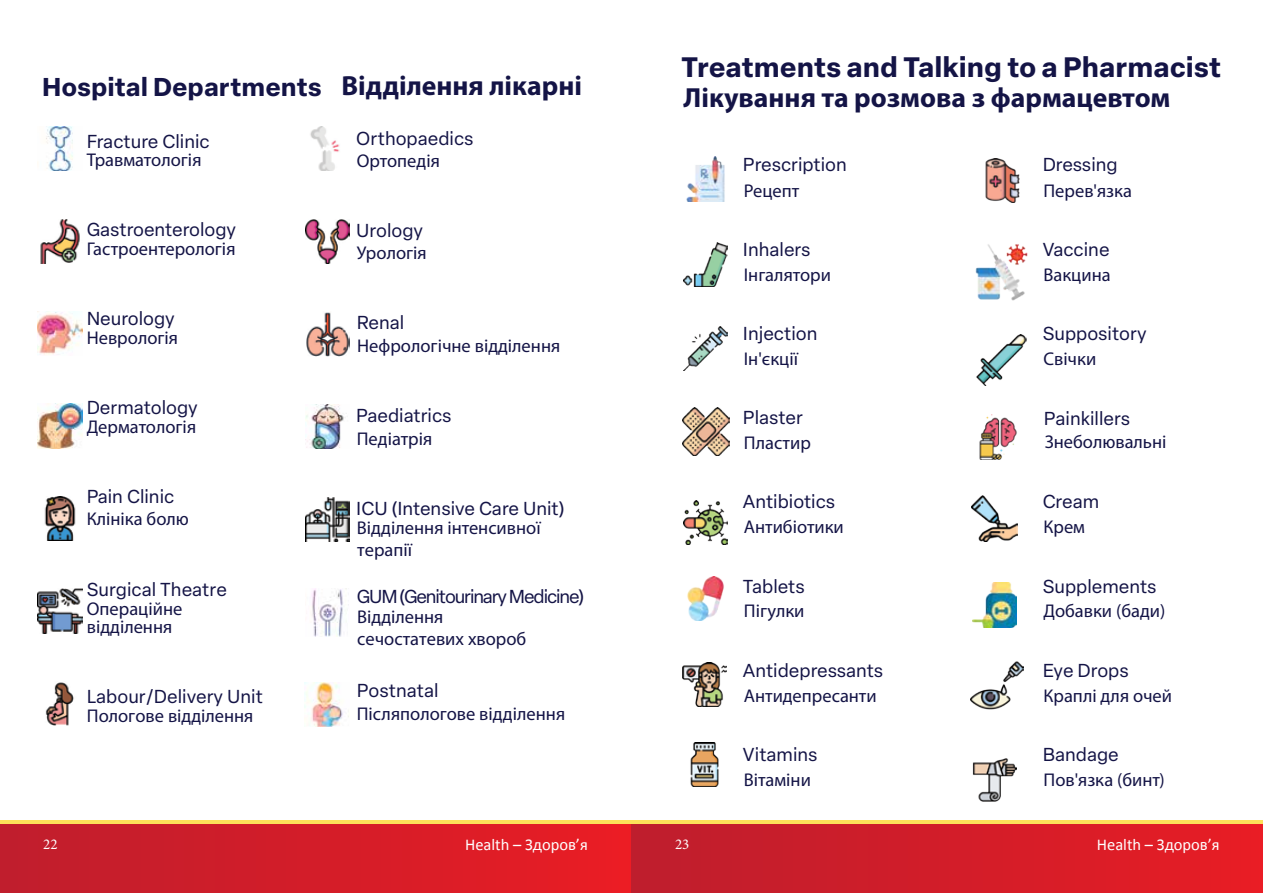
<style>
.page{position:relative;width:1263px;height:893px;background:#fff}
.page>*{position:absolute;margin:0;border:0;box-sizing:border-box;transform-origin:0 0}
.t1{font:700 27.75px "Myriad Pro";color:#141446}
.t2{font:700 27.75px "Elza Text";color:#141446}
.t3{font:700 25.35px "Elza Text";color:#141446}
.t4{font:18.45px/22.4px "Myriad Pro";color:#141446}
.t5{font:18.45px "Elza Text";color:#141446}
.t6{font:18.45px "Elza Text";letter-spacing:-.06em;color:#141446}
.t7{font:16.5px "Calibri";color:#fff}
.t8{font:15px "Minion Pro";color:#fff}
</style>
<div class="page">
<div style="left:0;top:821px;width:631px;height:72px;background:linear-gradient(to right,#fde05a,#fde05a)"></div>
<div style="left:0;top:825px;width:631px;height:68px;background:linear-gradient(to right,#bf1e2d,#e91d24)"></div>
<img style="left:310px;top:126px;width:30px;height:45px">
<img style="left:311px;top:588px;width:38px;height:48px">
<img style="left:46px;top:127px;width:27px;height:44px">
<img style="left:40px;top:219px;width:40px;height:44px">
<img style="left:305px;top:497px;width:45px;height:44px">
<img style="left:306px;top:312px;width:44px;height:44px">
<img style="left:38px;top:311px;width:44px;height:44px">
<img style="left:305px;top:405px;width:42px;height:44px">
<img style="left:305px;top:683px;width:44px;height:44px">
<img style="left:44px;top:496px;width:32px;height:45px">
<img style="left:38px;top:404px;width:44px;height:44px">
<img style="left:38px;top:589px;width:44px;height:44px">
<img style="left:305px;top:219px;width:45px;height:44px">
<img style="left:45px;top:682px;width:29px;height:43px">
<div style="left:631px;top:821px;width:632px;height:72px;background:linear-gradient(to right,#fde05a,#fde05a)"></div>
<div style="left:631px;top:825px;width:632px;height:68px;background:linear-gradient(to right,#be1e2d,#e71d25)"></div>
<img style="left:976px;top:334px;width:51px;height:52px">
<img style="left:975px;top:244px;width:53px;height:57px">
<img style="left:683px;top:501px;width:45px;height:44px">
<img style="left:979px;top:415px;width:38px;height:44px">
<img style="left:682px;top:662px;width:44px;height:45px">
<img style="left:972px;top:758px;width:45px;height:43px">
<img style="left:985px;top:158px;width:35px;height:45px">
<img style="left:971px;top:496px;width:46px;height:46px">
<img style="left:687px;top:576px;width:37px;height:45px">
<img style="left:970px;top:661px;width:53px;height:49px">
<img style="left:683px;top:242px;width:45px;height:45px">
<img style="left:683px;top:327px;width:45px;height:44px">
<img style="left:682px;top:408px;width:47px;height:47px">
<img style="left:686px;top:157px;width:39px;height:44px">
<img style="left:972px;top:583px;width:45px;height:44px">
<img style="left:690px;top:742px;width:29px;height:45px">
<h2 class="t3" style="left:42px;top:67px;width:281px">Hospital Departments</h2>
<p class="t5" style="left:87px;top:127px;width:125px">Fracture Clinic</p>
<p class="t4" style="left:87px;top:148px;width:116px">Травматологія</p>
<h1 class="t1" style="left:341px;top:67px;width:242px">Відділення лікарні</h1>
<p class="t5" style="left:356px;top:125px;width:119px">Orthopaedics</p>
<p class="t4" style="left:357px;top:149px;width:85px">Ортопедія</p>
<h1 class="t2" style="left:681px;top:46px;width:541px">Treatments and Talking to a Pharmacist</h1>
<h1 class="t1" style="left:683px;top:79px;width:488px">Лікування та розмова з фармацевтом</h1>
<p class="t5" style="left:743px;top:151px;width:105px">Prescription</p>
<p class="t5" style="left:1043px;top:151px;width:77px">Dressing</p>
<p class="t4" style="left:744px;top:179px;width:57px">Рецепт</p>
<p class="t4" style="left:1043px;top:179px;width:90px">Перев'язка</p>
<p class="t5" style="left:87px;top:216px;width:151px">Gastroenterology</p>
<p class="t4" style="left:87px;top:237px;width:150px">Гастроентерологія</p>
<p class="t5" style="left:356px;top:217px;width:68px">Urology</p>
<p class="t4" style="left:357px;top:242px;width:71px">Урологія</p>
<p class="t5" style="left:743px;top:235px;width:69px">Inhalers</p>
<p class="t5" style="left:1043px;top:235px;width:68px">Vaccine</p>
<p class="t4" style="left:744px;top:263px;width:89px">Інгалятори</p>
<p class="t4" style="left:1043px;top:263px;width:69px">Вакцина</p>
<p class="t5" style="left:87px;top:305px;width:90px">Neurology</p>
<p class="t4" style="left:87px;top:326px;width:93px">Неврологія</p>
<p class="t5" style="left:357px;top:309px;width:49px">Renal</p>
<p class="t4" style="left:357px;top:334px;width:205px">Нефрологічне відділення</p>
<p class="t5" style="left:743px;top:320px;width:76px">Injection</p>
<p class="t4" style="left:744px;top:347px;width:56px">Ін'єкції</p>
<p class="t5" style="left:1043px;top:320px;width:105px">Suppository</p>
<p class="t4" style="left:1043px;top:347px;width:54px">Свічки</p>
<p class="t5" style="left:87px;top:394px;width:113px">Dermatology</p>
<p class="t4" style="left:87px;top:415px;width:111px">Дерматологія</p>
<p class="t5" style="left:356px;top:402px;width:97px">Paediatrics</p>
<p class="t4" style="left:357px;top:427px;width:77px">Педіатрія</p>
<p class="t5" style="left:743px;top:404px;width:61px">Plaster</p>
<p class="t4" style="left:744px;top:432px;width:68px">Пластир</p>
<p class="t5" style="left:1044px;top:405px;width:88px">Painkillers</p>
<p class="t4" style="left:1045px;top:430px;width:123px">Знеболювальні</p>
<p class="t5" style="left:87px;top:483px;width:89px">Pain Clinic</p>
<p class="t4" style="left:87px;top:507px;width:104px">Клініка болю</p>
<p class="t5" style="left:87px;top:576px;width:142px">Surgical Theatre</p>
<p class="t4" style="left:87px;top:599px;width:97px;line-height:18.6px">Операційне відділення</p>
<p class="t5" style="left:87px;top:683px;width:178px">Labour/Delivery Unit</p>
<p class="t4" style="left:87px;top:704px;width:168px">Пологове відділення</p>
<p class="t5" style="left:356px;top:494px;width:210px">ICU (Intensive Care Unit)</p>
<p class="t4" style="left:357px;top:516px;width:185px">Відділення інтенсивної терапії</p>
<p class="t6" style="left:357px;top:583px;width:229px">GUM (Genitourinary Medicine)</p>
<p class="t4" style="left:357px;top:605px;width:171px">Відділення сечостатевих хвороб</p>
<p class="t5" style="left:357px;top:677px;width:83px">Postnatal</p>
<p class="t4" style="left:357px;top:702px;width:210px">Післяпологове відділення</p>
<p class="t5" style="left:743px;top:488px;width:94px">Antibiotics</p>
<p class="t4" style="left:744px;top:516px;width:101px">Антибіотики</p>
<p class="t5" style="left:743px;top:573px;width:63px">Tablets</p>
<p class="t4" style="left:744px;top:600px;width:62px">Пігулки</p>
<p class="t5" style="left:743px;top:657px;width:142px">Antidepressants</p>
<p class="t4" style="left:744px;top:684px;width:134px">Антидепресанти</p>
<p class="t5" style="left:1043px;top:488px;width:58px">Cream</p>
<p class="t4" style="left:1043px;top:516px;width:43px">Крем</p>
<p class="t5" style="left:1043px;top:573px;width:115px">Supplements</p>
<p class="t4" style="left:1043px;top:600px;width:123px">Добавки (бади)</p>
<p class="t5" style="left:1043px;top:657px;width:88px">Eye Drops</p>
<p class="t4" style="left:1043px;top:684px;width:130px">Краплі для очей</p>
<p class="t5" style="left:743px;top:741px;width:76px">Vitamins</p>
<p class="t5" style="left:1043px;top:741px;width:78px">Bandage</p>
<p class="t4" style="left:744px;top:768px;width:69px">Вітаміни</p>
<p class="t4" style="left:1043px;top:768px;width:123px">Пов'язка (бинт)</p>
<p class="t8" style="left:43px;top:834px;width:16px">22</p>
<p class="t7" style="left:465px;top:834px;width:124px">Health – Здоров’я</p>
<p class="t8" style="left:675px;top:835px;width:18px">2322</p>
<p class="t7" style="left:1097px;top:834px;width:124px">Health – Здоров’я</p>
<p class="t7" style="left:1100px;top:834px;width:124px">Health – Здоров’я</p>
<p class="t8" style="left:40px;top:835px;width:16px">21</p>
<p class="t7" style="left:461px;top:834px;width:124px">Health – Здоров’я</p>
</div>
